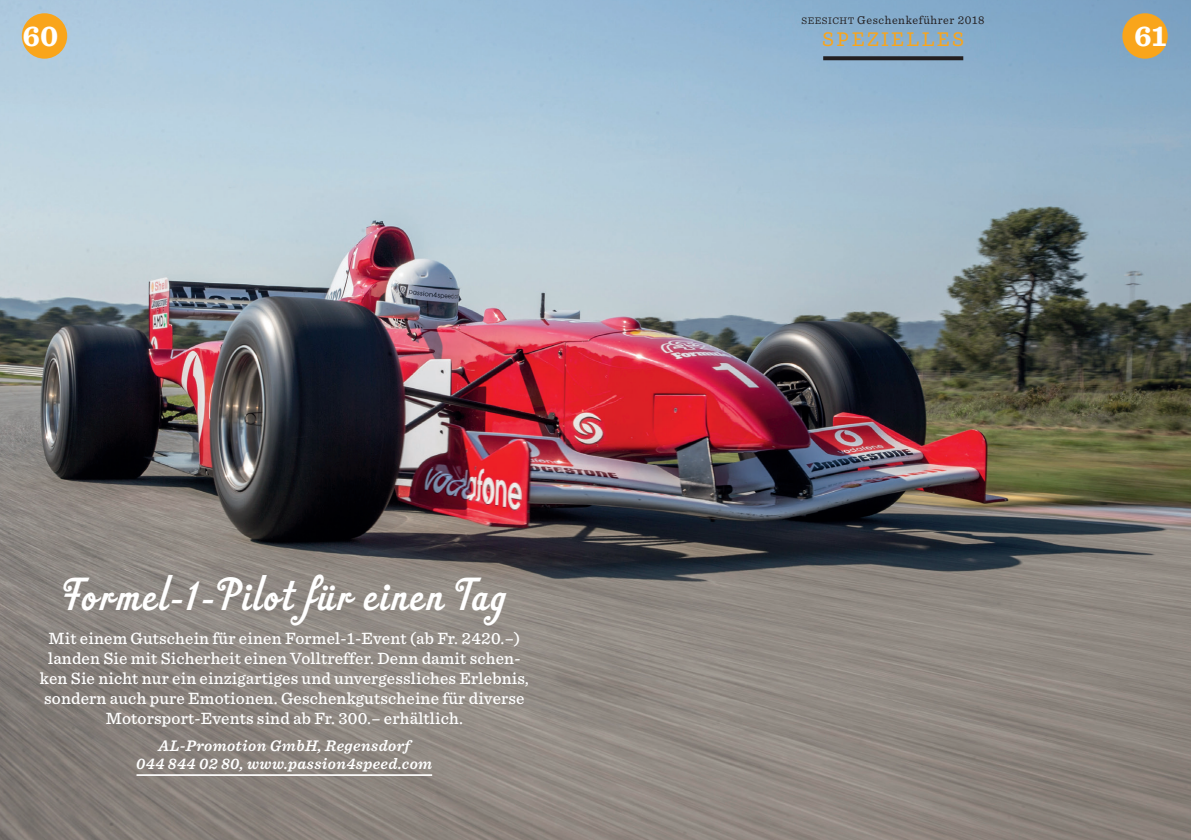
<style>
.page{position:relative;width:1191px;height:840px;background:#fff}
.page>*{position:absolute;margin:0;border:0;box-sizing:border-box;transform-origin:0 0}
.headline_gelateria{font:48px "HT Gelateria";letter-spacing:.05em;color:#fff}
.body_swift_9_11_oe{font:700 30px "Sentinel";color:#fff}
.body_o_e{font:20px "Suhmo Pro";letter-spacing:.11em;color:#f9a51b}
.text{font:500 17px/20px "Sentinel";letter-spacing:.01em;color:#fff;text-align:center}
.adresse{font:italic 600 16px/18px "Sentinel";letter-spacing:.025em;color:#fff;text-align:center}
.body_swift_9_11_oe-2{font:12px "Sentinel";letter-spacing:.05em;color:#231f20}
.s1{font-size:10px}
</style>
<div class="page">
<img style="left:0;top:0;width:1191px;height:839px">
<div style="left:1122px;top:13px;width:45px;height:46px;background:#f9a51b;border-radius:50%"></div>
<div style="left:22px;top:13px;width:45px;height:46px;background:#f9a51b;border-radius:50%"></div>
<svg style="left:823px;top:56px;width:140px;height:4px"></svg>
<hr style="left:136px;top:773px;width:296px;height:2px;background:#fff">
<p class="body_swift_9_11_oe-2" style="left:801px;top:10px;width:184px"><span class="s1">SEESICHT</span> Geschenkeführer 2018</p>
<p class="body_swift_9_11_oe" style="left:22px;top:12px;width:37px">60</p>
<p class="body_o_e" style="left:822px;top:26px;width:143px">SPEZIELLES</p>
<p class="body_swift_9_11_oe" style="left:1134px;top:12px;width:34px">61</p>
<p class="headline_gelateria" style="left:64px;top:566px;width:443px">Formel-1-Pilot für einen Tag</p>
<p class="text" style="left:40px;top:627px;width:490px">Mit einem Gutschein für einen Formel-1-Event (ab Fr. 2420.–) landen Sie mit Sicherheit einen Volltreffer. Denn damit schen&shy;ken Sie nicht nur ein einzigartiges und unvergessliches Erlebnis, sondern auch pure Emotionen. Geschenkgutscheine für diverse Motorsport-Events sind ab Fr. 300.– erhältlich.</p>
<p class="adresse" style="left:136px;top:735px;width:297px">AL-Promotion GmbH, Regensdorf<br>044 844 02 80, www.passion4speed.com</p>
</div>
